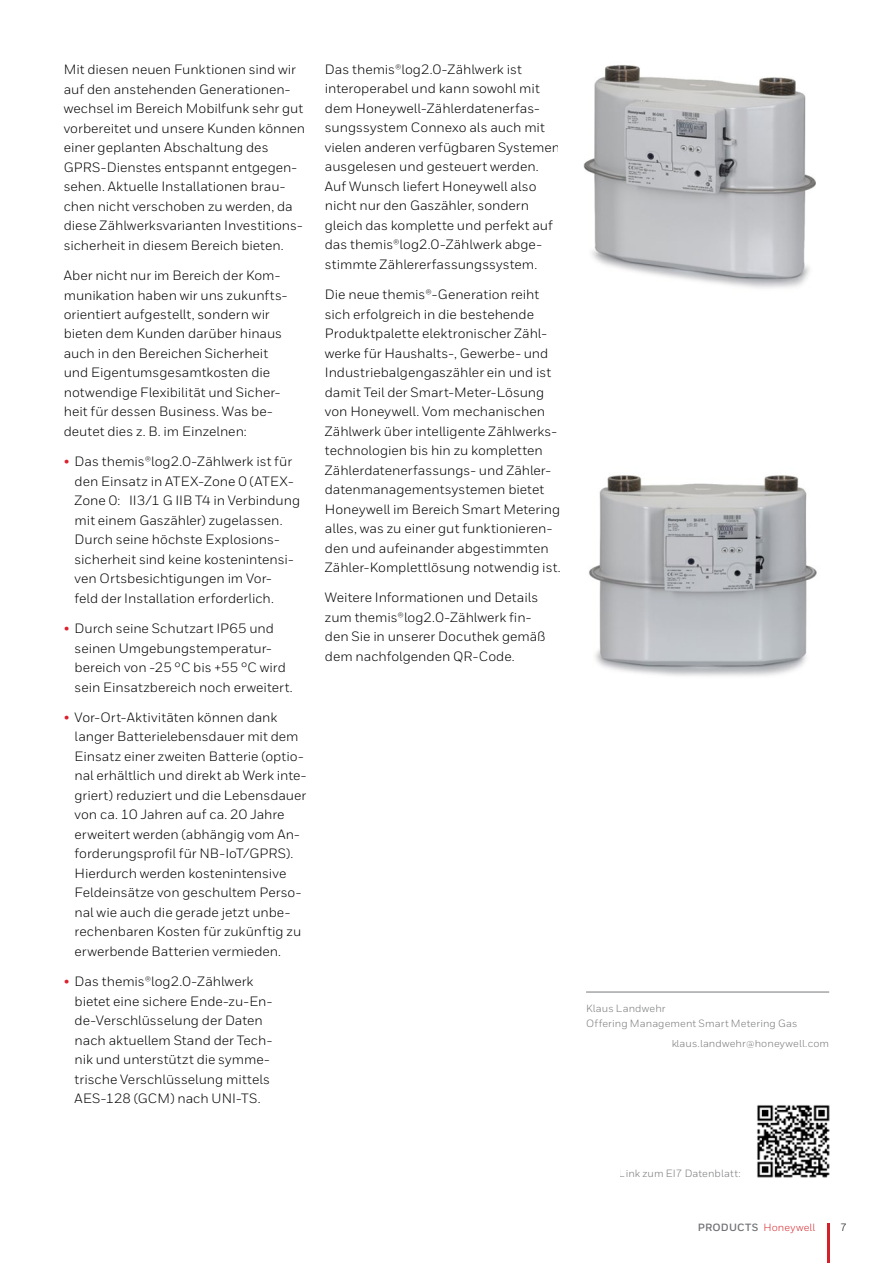
<style>
.page{position:relative;width:893px;height:1263px;background:#fff}
.page>*{position:absolute;margin:0;border:0;box-sizing:border-box;transform-origin:0 0}
.t1{font:13.5px/19.5px "Honeywell Sans";color:#000}
.t2{font:10.5px/15.6px "Honeywell Sans";letter-spacing:.01em;color:#78797b}
.t3{font:10.5px "Honeywell Sans";letter-spacing:.015em;color:#d52a2f}
.t4{font:10.5px "Honeywell Sans";color:#000}
.s1{color:#dc202e}
.s2{font-weight:700;color:#707174}
</style>
<div class="page">
<hr style="left:827px;top:1223px;width:3px;height:40px;background:#d42029">
<hr style="left:586px;top:992px;width:243px;height:1px;background:#78797b">
<img style="left:583px;top:65px;width:233px;height:223px">
<img style="left:589px;top:475px;width:228px;height:201px">
<img style="left:757px;top:1105px;width:73px;height:73px">
<p class="t1" style="left:64px;top:60px;width:243px">Mit diesen neuen Funktionen sind wir auf den anstehenden Generationen&shy;wechsel im Bereich Mobilfunk sehr gut vorbereitet und unsere Kunden können einer geplanten Abschaltung des GPRS-Dienstes entspannt entgegen&shy;sehen. Aktuelle Installationen brau&shy;chen nicht verschoben zu werden, da diese Zählwerksvarianten Investitions&shy;sicherheit in diesem Bereich bieten.</p>
<p class="t1" style="left:64px;top:266px;width:225px">Aber nicht nur im Bereich der Kom&shy;munikation haben wir uns zukunfts&shy;orientiert aufgestellt, sondern wir bieten dem Kunden darüber hinaus auch in den Bereichen Sicherheit und Eigentumsgesamtkosten die notwendige Flexibilität und Sicher&shy;heit für dessen Business. Was be&shy;deutet dies z. B. im Einzelnen:</p>
<p class="t1" style="left:75px;top:452px;width:227px;text-indent:-11px"><span class="s1">•</span> Das themis®log2.0-Zählwerk ist für den Einsatz in ATEX-Zone 0 (ATEX-Zone 0: II3/1 G IIB T4 in Verbindung mit einem Gaszähler) zugelassen.<br>Durch seine höchste Explosions&shy;sicherheit sind keine kostenintensi&shy;ven Ortsbesichtigungen im Vor-<br>feld der Installation erforderlich.</p>
<p class="t1" style="left:75px;top:619px;width:220px;text-indent:-11px"><span class="s1">•</span> Durch seine Schutzart IP65 und seinen Umgebungstemperatur&shy;bereich von -25 °C bis +55 °C wird sein Einsatzbereich noch erweitert.</p>
<p class="t1" style="left:75px;top:707px;width:233px;text-indent:-11px"><span class="s1">•</span> Vor-Ort-Aktivitäten können dank langer Batterielebensdauer mit dem Einsatz einer zweiten Batterie (optio&shy;nal erhältlich und direkt ab Werk inte&shy;griert) reduziert und die Lebensdauer von ca. 10 Jahren auf ca. 20 Jahre erweitert werden (abhängig vom An&shy;forderungsprofil für NB-IoT/GPRS).<br>Hierdurch werden kostenintensive Feldeinsätze von geschultem Perso&shy;nal wie auch die gerade jetzt unbe&shy;rechenbaren Kosten für zukünftig zu erwerbende Batterien vermieden.</p>
<p class="t1" style="left:75px;top:972px;width:199px;text-indent:-11px"><span class="s1">•</span> Das themis®log2.0-Zählwerk bietet eine sichere Ende-zu-En&shy;de-Verschlüsselung der Daten nach aktuellem Stand der Tech&shy;nik und unterstützt die symme&shy;trische Verschlüsselung mittels<br>AES-128 (GCM) nach UNI-TS.</p>
<p class="t1" style="left:325px;top:60px;width:237px">Das themis®log2.0-Zählwerk ist interoperabel und kann sowohl mit dem Honeywell-Zählerdatenerfas&shy;sungssystem Connexo als auch mit vielen anderen verfügbaren Systemen ausgelesen und gesteuert werden.<br>Auf Wunsch liefert Honeywell also nicht nur den Gaszähler, sondern gleich das komplette und perfekt auf das themis®log2.0-Zählwerk abge&shy;stimmte Zählererfassungssystem.</p>
<p class="t1" style="left:325px;top:285px;width:237px">Die neue themis®-Generation reiht sich erfolgreich in die bestehende Produktpalette elektronischer Zähl&shy;werke für Haushalts-, Gewerbe- und Industriebalgengaszähler ein und ist damit Teil der Smart-Meter-Lösung von Honeywell. Vom mechanischen Zählwerk über intelligente Zählwerks&shy;technologien bis hin zu kompletten Zählerdatenerfassungs- und Zähler&shy;datenmanagementsystemen bietet Honeywell im Bereich Smart Metering alles, was zu einer gut funktionieren&shy;den und aufeinander abgestimmten Zähler-Komplettlösung notwendig ist.</p>
<p class="t1" style="left:325px;top:588px;width:222px">Weitere Informationen und Details zum themis®log2.0-Zählwerk fin&shy;den Sie in unserer Docuthek gemäß dem nachfolgenden QR-Code.</p>
<p class="t2" style="left:586px;top:1000px;width:213px">Klaus Landwehr<br>Offering Management Smart Metering Gas</p>
<p class="t2" style="left:671px;top:1036px;width:160px">klaus.landwehr@honeywell.com</p>
<p class="t2" style="left:619px;top:1166px;width:123px">Link zum EI7 Datenblatt:</p>
<p class="t3" style="left:698px;top:1221px;width:119px"><span class="s2">PRODUCTS</span> Honeywell</p>
<p class="t4" style="left:841px;top:1221px;width:7px">7</p>
</div>
